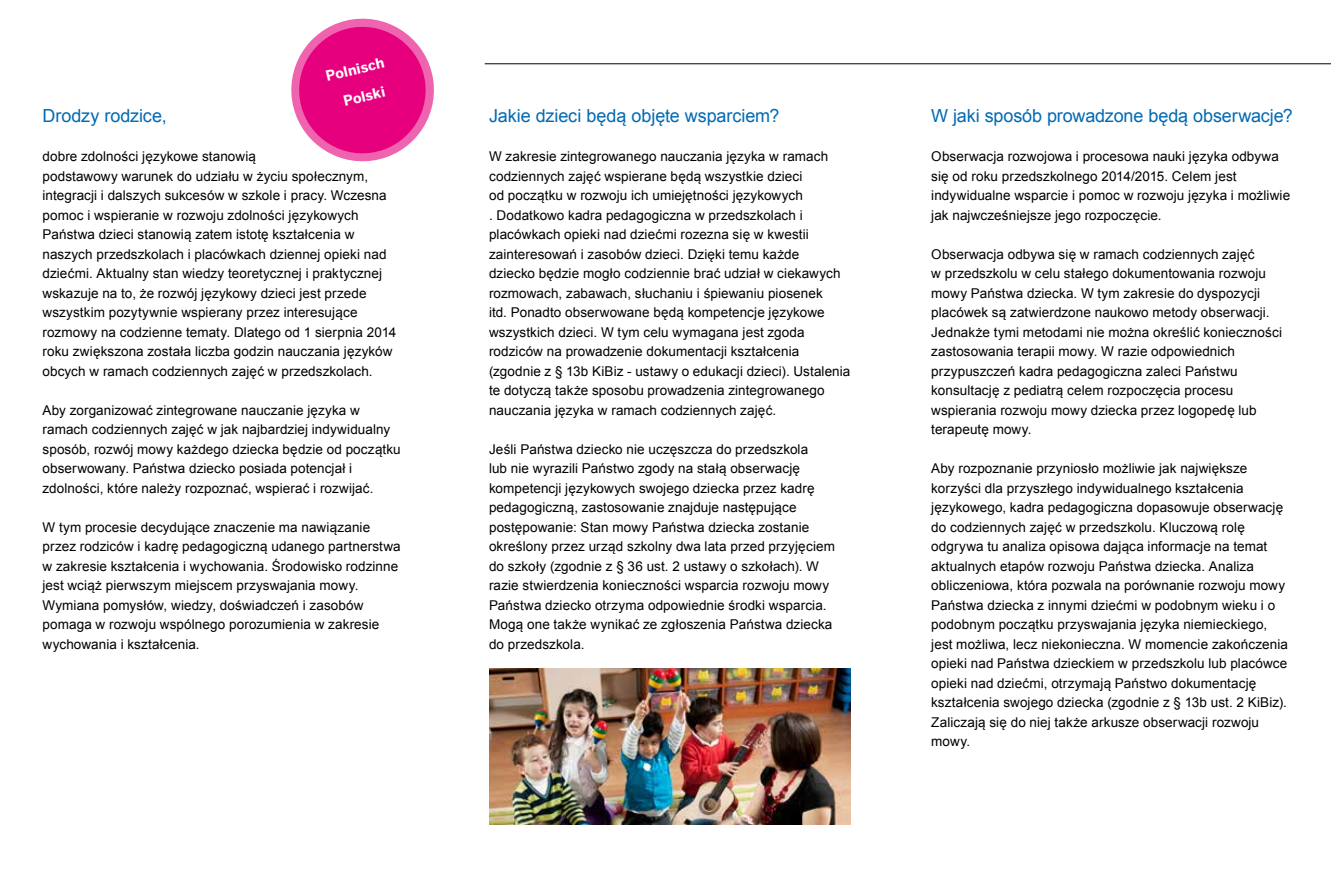
<style>
.page{position:relative;width:1331px;height:893px;background:#fff}
.page>*{position:absolute;margin:0;border:0;box-sizing:border-box;transform-origin:0 0}
.t1{font:18px "Arial";letter-spacing:-.005em;color:#006ab3}
.t2{font:700 14.1px/28.5px "Benton Sans";color:#fff;text-align:center}
.t3{font:13.5px/19.5px "Arial";letter-spacing:.005em;color:#000}
</style>
<div class="page">
<hr style="left:485px;top:63px;width:846px;height:1px;background:#000">
<svg style="left:291px;top:18px;width:143px;height:144px"></svg>
<img style="left:489px;top:668px;width:361px;height:156px">
<p class="t2" style="left:323px;top:62px;width:61px;rotate:-13deg">Polnisch<br>Polski</p>
<h1 class="t1" style="left:43px;top:104px;width:126px">Drodzy rodzice,</h1>
<h1 class="t1" style="left:489px;top:104px;width:292px">Jakie dzieci będą objęte wsparciem?</h1>
<p class="t3" style="left:489px;top:147px;width:363px">W zakresie zintegrowanego nauczania języka w ramach codziennych zajęć wspierane będą wszystkie dzieci<br>od początku w rozwoju ich umiejętności językowych<br>. Dodatkowo kadra pedagogiczna w przedszkolach i placówkach opieki nad dziećmi rozezna się w kwestii zainteresowań i zasobów dzieci. Dzięki temu każde<br>dziecko będzie mogło codziennie brać udział w ciekawych rozmowach, zabawach, słuchaniu i śpiewaniu piosenek<br>itd. Ponadto obserwowane będą kompetencje językowe wszystkich dzieci. W tym celu wymagana jest zgoda rodziców na prowadzenie dokumentacji kształcenia (zgodnie z § 13b KiBiz - ustawy o edukacji dzieci). Ustalenia te dotyczą także sposobu prowadzenia zintegrowanego nauczania języka w ramach codziennych zajęć.</p>
<p class="t3" style="left:489px;top:439px;width:347px">Jeśli Państwa dziecko nie uczęszcza do przedszkola<br>lub nie wyrazili Państwo zgody na stałą obserwację kompetencji językowych swojego dziecka przez kadrę pedagogiczną, zastosowanie znajduje następujące postępowanie: Stan mowy Państwa dziecka zostanie określony przez urząd szkolny dwa lata przed przyjęciem do szkoły (zgodnie z § 36 ust. 2 ustawy o szkołach). W razie stwierdzenia konieczności wsparcia rozwoju mowy Państwa dziecko otrzyma odpowiednie środki wsparcia.<br>Mogą one także wynikać ze zgłoszenia Państwa dziecka do przedszkola.</p>
<p class="t3" style="left:43px;top:147px;width:355px">dobre zdolności językowe stanowią<br>podstawowy warunek do udziału w życiu społecznym, integracji i dalszych sukcesów w szkole i pracy. Wczesna pomoc i wspieranie w rozwoju zdolności językowych Państwa dzieci stanowią zatem istotę kształcenia w naszych przedszkolach i placówkach dziennej opieki nad dziećmi. Aktualny stan wiedzy teoretycznej i praktycznej wskazuje na to, że rozwój językowy dzieci jest przede wszystkim pozytywnie wspierany przez interesujące rozmowy na codzienne tematy. Dlatego od 1 sierpnia 2014 roku zwiększona została liczba godzin nauczania języków obcych w ramach codziennych zajęć w przedszkolach.</p>
<p class="t3" style="left:43px;top:400px;width:360px">Aby zorganizować zintegrowane nauczanie języka w ramach codziennych zajęć w jak najbardziej indywidualny sposób, rozwój mowy każdego dziecka będzie od początku obserwowany. Państwa dziecko posiada potencjał i zdolności, które należy rozpoznać, wspierać i rozwijać.</p>
<p class="t3" style="left:43px;top:517px;width:360px">W tym procesie decydujące znaczenie ma nawiązanie przez rodziców i kadrę pedagogiczną udanego partnerstwa w zakresie kształcenia i wychowania. Środowisko rodzinne jest wciąż pierwszym miejscem przyswajania mowy.<br>Wymiana pomysłów, wiedzy, doświadczeń i zasobów pomaga w rozwoju wspólnego porozumienia w zakresie wychowania i kształcenia.</p>
<h1 class="t1" style="left:931px;top:104px;width:363px">W jaki sposób prowadzone będą obserwacje?</h1>
<p class="t3" style="left:931px;top:147px;width:360px">Obserwacja rozwojowa i procesowa nauki języka odbywa się od roku przedszkolnego 2014/2015. Celem jest indywidualne wsparcie i pomoc w rozwoju języka i możliwie jak najwcześniejsze jego rozpoczęcie.</p>
<p class="t3" style="left:931px;top:244px;width:352px">Obserwacja odbywa się w ramach codziennych zajęć<br>w przedszkolu w celu stałego dokumentowania rozwoju mowy Państwa dziecka. W tym zakresie do dyspozycji placówek są zatwierdzone naukowo metody obserwacji.<br>Jednakże tymi metodami nie można określić konieczności zastosowania terapii mowy. W razie odpowiednich przypuszczeń kadra pedagogiczna zaleci Państwu konsultację z pediatrą celem rozpoczęcia procesu wspierania rozwoju mowy dziecka przez logopedę lub terapeutę mowy.</p>
<p class="t3" style="left:931px;top:459px;width:358px">Aby rozpoznanie przyniosło możliwie jak największe korzyści dla przyszłego indywidualnego kształcenia językowego, kadra pedagogiczna dopasowuje obserwację do codziennych zajęć w przedszkolu. Kluczową rolę odgrywa tu analiza opisowa dająca informacje na temat aktualnych etapów rozwoju Państwa dziecka. Analiza obliczeniowa, która pozwala na porównanie rozwoju mowy Państwa dziecka z innymi dziećmi w podobnym wieku i o podobnym początku przyswajania języka niemieckiego, jest możliwa, lecz niekonieczna. W momencie zakończenia opieki nad Państwa dzieckiem w przedszkolu lub placówce opieki nad dziećmi, otrzymają Państwo dokumentację kształcenia swojego dziecka (zgodnie z § 13b ust. 2 KiBiz).<br>Zaliczają się do niej także arkusze obserwacji rozwoju mowy.</p>
</div>
